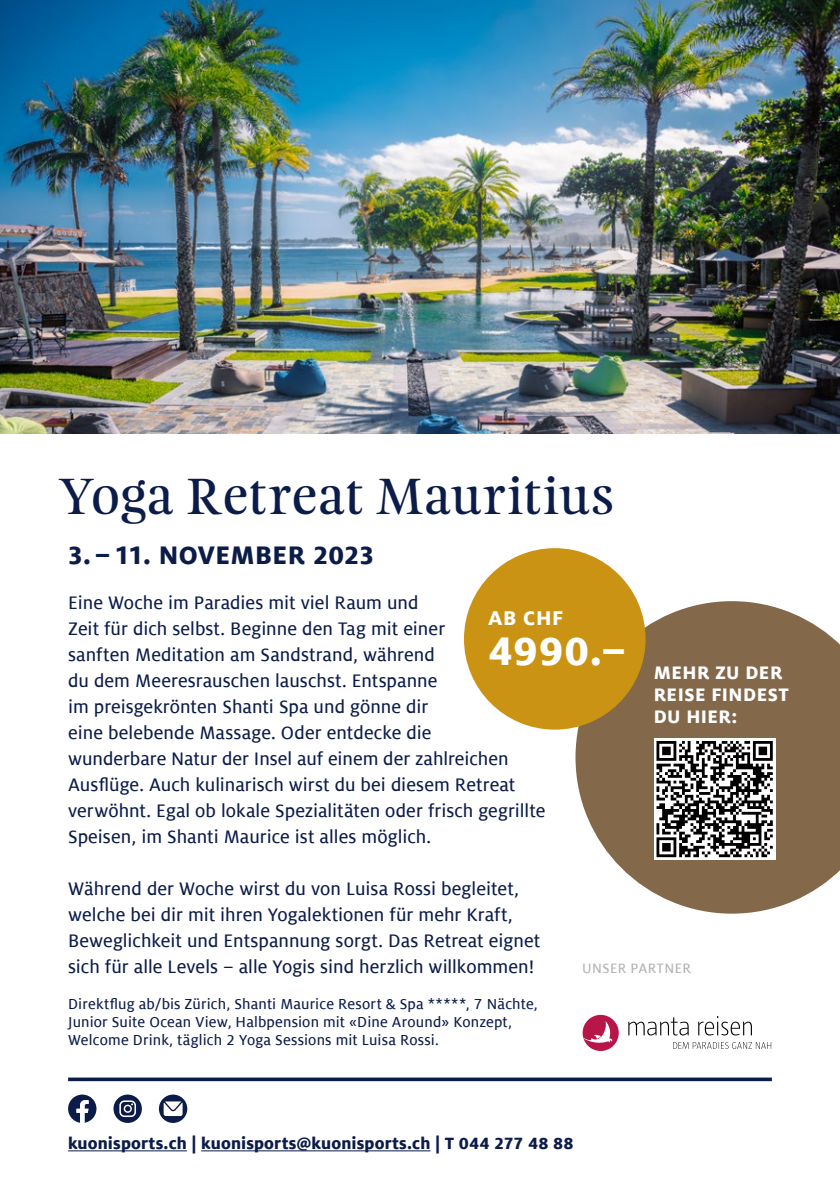
<style>
.page{position:relative;width:840px;height:1191px;background:#fff}
.page>*{position:absolute;margin:0;border:0;box-sizing:border-box;transform-origin:0 0}
.t1{font:46px "Feijoa Display";letter-spacing:.04em;color:#0c1c49}
.t2{font:700 44px "KT Milo";color:#fff}
.t3{font:700 28px "KT Milo";letter-spacing:.01em;color:#0c1c49}
.t4{font:700 22px "KT Milo";color:#fff}
.t5{font:20px/26px "KT Milo";color:#0c1c49}
.t6{font:700 20px/22px "KT Milo";letter-spacing:.025em;color:#fff}
.t7{font:700 18px "KT Milo";letter-spacing:.01em;color:#0c1c49}
.t8{font:16px/18px "KT Milo";letter-spacing:.01em;color:#0c1c49}
.t9{font:15px "KT Milo";letter-spacing:.035em;color:#b3b2b2}
</style>
<div class="page">
<img style="left:0;top:0;width:839px;height:434px">
<hr style="left:68px;top:1150px;width:119px;height:1px;background:#0c1c49">
<hr style="left:201px;top:1150px;width:229px;height:1px;background:#0c1c49">
<svg style="left:68px;top:1077px;width:703px;height:4px;background:#2e3c62"></svg>
<svg style="left:68px;top:1094px;width:28px;height:29px"></svg>
<svg style="left:113px;top:1094px;width:29px;height:29px"></svg>
<svg style="left:119px;top:1100px;width:17px;height:17px"></svg>
<div style="left:159px;top:1094px;width:28px;height:29px;background:#0c1c49;border-radius:50%"></div>
<svg style="left:163px;top:1101px;width:19px;height:15px"></svg>
<svg style="left:575px;top:601px;width:264px;height:312px;background:#957e64"></svg>
<div style="left:653px;top:738px;width:122px;height:122px;background:#fff"></div>
<svg style="left:656px;top:741px;width:116px;height:116px"></svg>
<div style="left:463px;top:548px;width:182px;height:181px;background:#cb9313;border-radius:50%"></div>
<div style="left:582px;top:1015px;width:36px;height:36px;background:#b81548;border-radius:50%"></div>
<svg style="left:583px;top:1021px;width:29px;height:25px"></svg>
<svg style="left:628px;top:1016px;width:142px;height:32px"></svg>
<h1 class="t1" style="left:59px;top:466px;width:555px">Yoga Retreat Mauritius</h1>
<h3 class="t3" style="left:67px;top:538px;width:308px">3. – 11. NOVEMBER 2023</h3>
<p class="t5" style="left:68px;top:589px;width:478px">Eine Woche im Paradies mit viel Raum und<br>Zeit für dich selbst. Beginne den Tag mit einer<br>sanften Meditation am Sandstrand, während<br>du dem Meeresrauschen lauschst. Entspanne<br>im preisgekrönten Shanti Spa und gönne dir<br>eine belebende Massage. Oder entdecke die<br>wunderbare Natur der Insel auf einem der zahlreichen Ausflüge. Auch kulinarisch wirst du bei diesem Retreat verwöhnt. Egal ob lokale Spezialitäten oder frisch gegrillte Speisen, im Shanti Maurice ist alles möglich.</p>
<p class="t5" style="left:68px;top:875px;width:473px">Während der Woche wirst du von Luisa Rossi begleitet, welche bei dir mit ihren Yogalektionen für mehr Kraft, Beweglichkeit und Entspannung sorgt. Das Retreat eignet sich für alle Levels – alle Yogis sind herzlich willkommen!</p>
<p class="t8" style="left:68px;top:994px;width:471px">Direktflug ab/bis Zürich, Shanti Maurice Resort &amp; Spa *****, 7 Nächte,<br>Junior Suite Ocean View, Halbpension mit «Dine Around» Konzept,<br>Welcome Drink, täglich 2 Yoga Sessions mit Luisa Rossi.</p>
<p class="t4" style="left:488px;top:605px;width:77px">AB CHF</p>
<h2 class="t2" style="left:488px;top:626px;width:139px">4990.–</h2>
<p class="t6" style="left:653px;top:661px;width:136px">MEHR ZU DER<br>REISE FINDEST<br>DU HIER:</p>
<p class="t9" style="left:581px;top:959px;width:110px">UNSER PARTNER</p>
<p class="t7" style="left:68px;top:1132px;width:507px">kuonisports.ch | kuonisports@kuonisports.ch | T 044 277 48 88</p>
</div>
